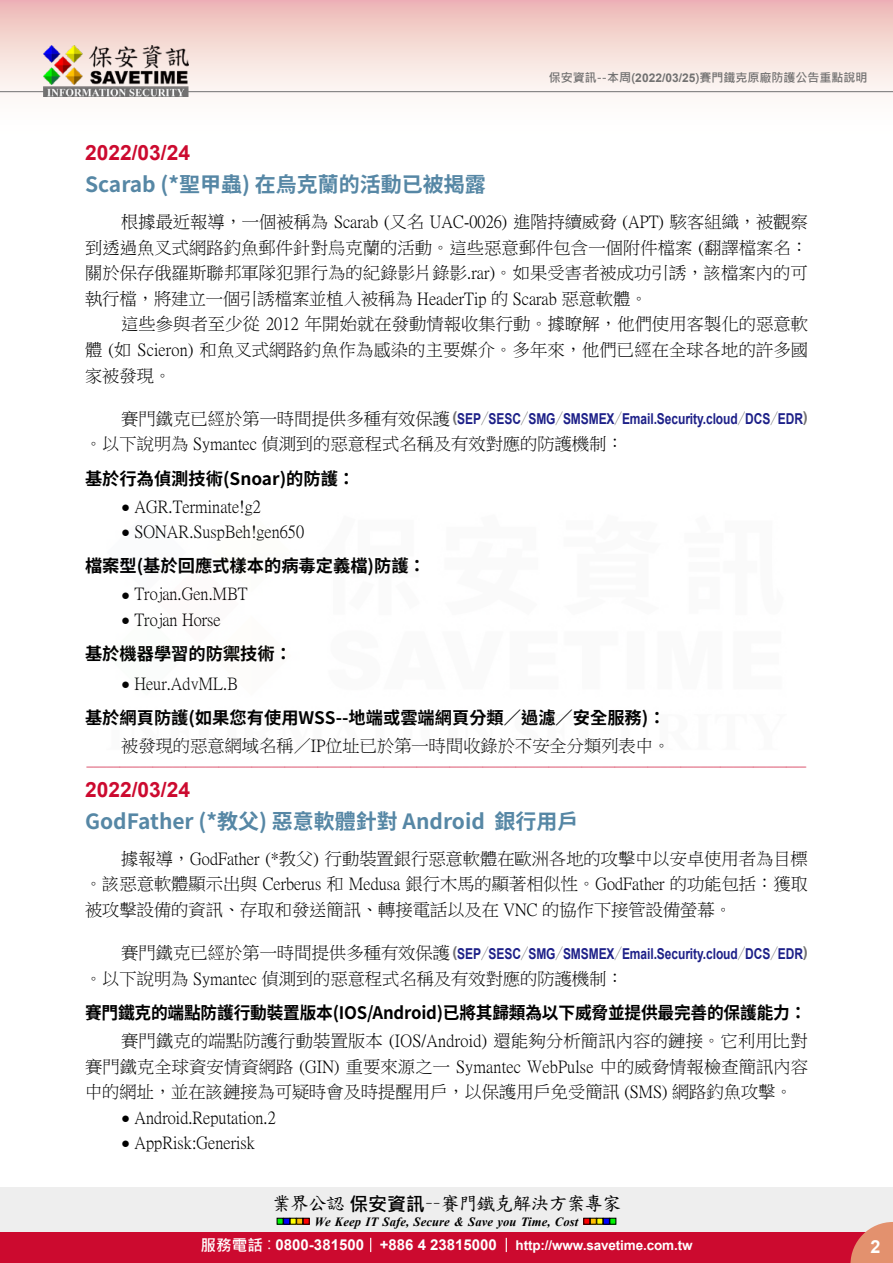
<style>
.page{position:relative;width:893px;height:1263px;background:#fff}
.page>*{position:absolute;margin:0;border:0;box-sizing:border-box;transform-origin:0 0}
.t1{font:700 21px "Source Han Sans TW";color:#5687a5}
.t2{font:700 21px "Arial";color:#cc0a2f}
.t3{font:18.9px "DF Kai Shu SB Estd BF";letter-spacing:-.05em;color:#000}
.t4{font:700 18px "Arial";color:#fff}
.t5{font:17.25px/25.5px "P Ming Li U";color:#000;text-align:justify}
.t6{font:700 17.25px "Source Han Sans TW";color:#000}
.t7{font:16.5px "DF Kai Shu SB Estd BF";color:#cc0a2f}
.t8{font:700 15px "Arial";letter-spacing:-.005em;color:#1d2088;scale:.8 1}
.t9{font:700 13.5px "Arial";letter-spacing:-.01em;color:#fff}
.t10{font:italic 700 12.6px "Times New Roman";letter-spacing:.005em;color:#000}
.t11{font:700 12px "Microsoft Jheng Hei";color:#727171}
.s1{font-family:"Arial"}
.s2{font-family:"P Ming Li U";font-weight:400;font-size:17.25px;color:#000}
.s3{color:#727171}
.s4{font-family:"Source Han Sans TW";font-weight:800;color:#727171}
.s5{font-family:"Arial";font-size:15px}
.s6{font-family:"Microsoft Jheng Hei";font-weight:700}
.s7{font-family:"Microsoft Jheng Hei";font-size:15.6px}
.s8{font-family:"Microsoft Jheng Hei";font-weight:400;font-size:15.6px}
.s9{font-size:15px}
</style>
<div class="page">
<div style="left:0;top:1187px;width:893px;height:49px;background:#eee"></div>
<svg style="left:277px;top:1218px;width:32px;height:6px"></svg>
<svg style="left:584px;top:1218px;width:32px;height:6px"></svg>
<div style="left:0;top:1232px;width:893px;height:31px;background:#cc0a2f"></div>
<svg style="left:850px;top:1222px;width:43px;height:41px"></svg>
<svg style="left:370px;top:1238px;width:1px;height:14px"></svg>
<svg style="left:506px;top:1238px;width:1px;height:14px"></svg>
<div style="left:0;top:0;width:893px;height:141px;background:linear-gradient(to bottom,#efc0bb,#fff)"></div>
<hr style="left:0;top:91px;width:893px;height:1px;background:#727171">
<img style="left:44px;top:46px;width:145px;height:51px">
<p class="t11" style="left:549px;top:70px;width:320px">保安資訊--本周(<span class="s1">2022/03/25</span>)賽門鐵克原廠防護公告重點說明</p>
<p class="t2" style="left:85px;top:138px;width:107px">2022/03/24</p>
<p class="t1" style="left:85px;top:173px;width:402px">Scarab (*聖甲蟲) 在烏克蘭的活動已被揭露</p>
<p class="t5" style="left:85px;top:209px;width:724px;text-indent:36px">根據最近報導，一個被稱為 Scarab (又名 UAC-0026) 進階持續威脅 (APT) 駭客組織，被觀察到透過魚叉式網路釣魚郵件針對烏克蘭的活動。這些惡意郵件包含一個附件檔案 (翻譯檔案名：關於保存俄羅斯聯邦軍隊犯罪行為的紀錄影片錄影.rar)。如果受害者被成功引誘，該檔案內的可執行檔，將建立一個引誘檔案並植入被稱為 HeaderTip 的 Scarab 惡意軟體。</p>
<p class="t5" style="left:85px;top:311px;width:725px;text-indent:36px">這些參與者至少從 2012 年開始就在發動情報收集行動。據瞭解，他們使用客製化的惡意軟體 (如 Scieron) 和魚叉式網路釣魚作為感染的主要媒介。多年來，他們已經在全球各地的許多國家被發現。</p>
<p class="t8" style="left:121px;top:408px;width:860px"><span class="s2">賽門鐵克已經於第一時間提供多種有效保護</span><span class="s3">(</span>SEP<span class="s4">／</span>SESC<span class="s4">／</span>SMG<span class="s4">／</span>SMSMEX<span class="s4">／</span>Email.Security.cloud<span class="s4">／</span>DCS<span class="s4">／</span>EDR<span class="s3">)</span></p>
<p class="t5" style="left:85px;top:431px;width:540px">。以下說明為 Symantec 偵測到的惡意程式名稱及有效對應的防護機制：</p>
<p class="t6" style="left:85px;top:469px;width:272px">基於行為偵測技術(Snoar)的防護：</p>
<p class="t5" style="left:121px;top:494px;width:141px"><span class="s5">●</span> AGR.Terminate!g2</p>
<p class="t5" style="left:121px;top:519px;width:184px"><span class="s5">●</span> SONAR.SuspBeh!gen650</p>
<p class="t6" style="left:85px;top:556px;width:342px">檔案型(基於回應式樣本的病毒定義檔)防護：</p>
<p class="t5" style="left:121px;top:581px;width:128px"><span class="s5">●</span> Trojan.Gen.MBT</p>
<p class="t5" style="left:121px;top:607px;width:101px"><span class="s5">●</span> Trojan Horse</p>
<p class="t6" style="left:85px;top:644px;width:209px">基於機器學習的防禦技術：</p>
<p class="t5" style="left:121px;top:671px;width:118px"><span class="s5">●</span> Heur.AdvML.B</p>
<p class="t6" style="left:85px;top:708px;width:582px">基於網頁防護(如果您有使用WSS--地端或雲端網頁分類／過濾／安全服務)：</p>
<p class="t5" style="left:121px;top:733px;width:551px">被發現的惡意網域名稱／IP位址已於第一時間收錄於不安全分類列表中。</p>
<p class="t7" style="left:86px;top:759px;width:723px">-------------------------------------------------------------------------------------------------------------</p>
<p class="t2" style="left:85px;top:775px;width:107px">2022/03/24</p>
<p class="t1" style="left:85px;top:809px;width:495px">GodFather (*教父) 惡意軟體針對 Android 銀行用戶</p>
<p class="t5" style="left:85px;top:846px;width:724px;text-indent:36px">據報導，GodFather (*教父) 行動裝置銀行惡意軟體在歐洲各地的攻擊中以安卓使用者為目標。該惡意軟體顯示出與 Cerberus 和 Medusa 銀行木馬的顯著相似性。GodFather 的功能包括：獲取被攻擊設備的資訊、存取和發送簡訊、轉接電話以及在 VNC 的協作下接管設備螢幕。</p>
<p class="t8" style="left:121px;top:943px;width:860px"><span class="s2">賽門鐵克已經於第一時間提供多種有效保護</span><span class="s3">(</span>SEP<span class="s4">／</span>SESC<span class="s4">／</span>SMG<span class="s4">／</span>SMSMEX<span class="s4">／</span>Email.Security.cloud<span class="s4">／</span>DCS<span class="s4">／</span>EDR<span class="s3">)</span></p>
<p class="t5" style="left:85px;top:966px;width:540px">。以下說明為 Symantec 偵測到的惡意程式名稱及有效對應的防護機制：</p>
<p class="t6" style="left:85px;top:1003px;width:723px">賽門鐵克的端點防護行動裝置版本(IOS/Android)已將其歸類為以下威脅並提供最完善的保護能力：</p>
<p class="t5" style="left:85px;top:1028px;width:725px;text-indent:36px">賽門鐵克的端點防護行動裝置版本 (IOS/Android) 還能夠分析簡訊內容的鏈接。它利用比對賽門鐵克全球資安情資網路 (GIN) 重要來源之一 Symantec WebPulse 中的威脅情報檢查簡訊內容中的網址，並在該鏈接為可疑時會及時提醒用戶，以保護用戶免受簡訊 (SMS) 網路釣魚攻擊。</p>
<p class="t5" style="left:121px;top:1105px;width:156px"><span class="s5">●</span> Android.Reputation.2</p>
<p class="t5" style="left:121px;top:1130px;width:135px"><span class="s5">●</span> AppRisk:Generisk</p>
<p class="t3" style="left:272px;top:1194px;width:351px">業界公認<span class="s6">保安資訊</span>－－賽門鐵克解決方案專家</p>
<p class="t10" style="left:315px;top:1212px;width:265px">We Keep IT Safe, Secure &amp; Save you Time, Cost</p>
<p class="t9" style="left:200px;top:1235px;width:494px"><span class="s7">服務電話</span><span class="s8">：</span><span class="s9">0800-381500 +886 4 23815000</span> http://www.savetime.com.tw</p>
<p class="t4" style="left:870px;top:1234px;width:12px">2</p>
</div>
